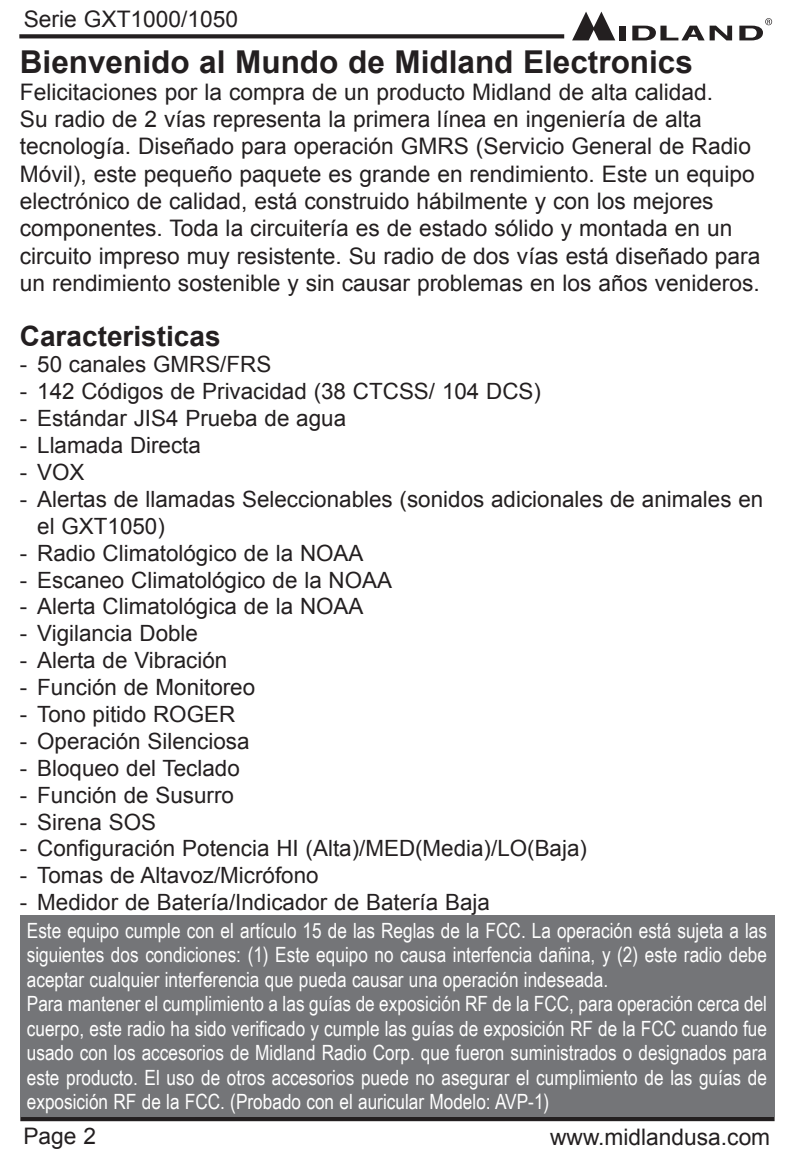
<style>
.page{position:relative;width:794px;height:1161px;background:#fff}
.page>*{position:absolute;margin:0;border:0;box-sizing:border-box;transform-origin:0 0}
.Headline_1{font:700 31.5px "Arial";color:#231f20}
.Headline_2{font:700 28px "Arial";color:#231f20}
.t1{font:22.75px/27.3px "Arial";color:#231f20}
.t2{font:22.4px/26.9px "Arial";color:#231f20}
.t3{font:21px/24.5px "Arial Narrow";color:#fff;text-align:justify}
</style>
<div class="page">
<svg style="left:739px;top:18px;width:33px;height:22px"></svg>
<div style="left:619px;top:26px;width:6px;height:14px;background:#231f20"></div>
<svg style="left:572px;top:12px;width:43px;height:28px"></svg>
<svg style="left:632px;top:26px;width:100px;height:14px"></svg>
<svg style="left:19px;top:34px;width:545px;height:4px;background:#312d2e"></svg>
<hr style="left:20px;top:1117px;width:754px;height:4px;background:#231f20">
<div style="left:20px;top:915px;width:754px;height:202px;background:#747578"></div>
<p class="t1" style="left:24px;top:5px;width:216px">Serie GXT1000/1050</p>
<p class="Headline_1" style="left:20px;top:40px;width:674px">Bienvenido al Mundo de Midland Electronics</p>
<p class="t1" style="left:20px;top:78px;width:742px">Felicitaciones por la compra de un producto Midland de alta calidad.<br>Su radio de 2 vías representa la primera línea en ingeniería de alta tecnología. Diseñado para operación GMRS (Servicio General de Radio Móvil), este pequeño paquete es grande en rendimiento. Este un equipo electrónico de calidad, está construido hábilmente y con los mejores componentes. Toda la circuitería es de estado sólido y montada en un circuito impreso muy resistente. Su radio de dos vías está diseñado para un rendimiento sostenible y sin causar problemas en los años venideros.</p>
<p class="Headline_2" style="left:20px;top:317px;width:202px">Caracteristicas</p>
<p class="t2" style="left:20px;top:351px;width:253px">- 50 canales GMRS/FRS</p>
<p class="t2" style="left:20px;top:378px;width:522px">- 142 Códigos de Privacidad (38 CTCSS/ 104 DCS)</p>
<p class="t2" style="left:20px;top:405px;width:328px">- Estándar JIS4 Prueba de agua</p>
<p class="t2" style="left:20px;top:432px;width:183px">- Llamada Directa</p>
<p class="t2" style="left:20px;top:459px;width:66px">- VOX</p>
<p class="t2" style="left:37px;top:486px;width:727px;text-indent:-17px">- Alertas de llamadas Seleccionables (sonidos adicionales de animales en el GXT1050)</p>
<p class="t2" style="left:20px;top:539px;width:345px">- Radio Climatológico de la NOAA</p>
<p class="t2" style="left:20px;top:566px;width:374px">- Escaneo Climatológico de la NOAA</p>
<p class="t2" style="left:20px;top:593px;width:345px">- Alerta Climatológica de la NOAA</p>
<p class="t2" style="left:20px;top:620px;width:180px">- Vigilancia Doble</p>
<p class="t2" style="left:20px;top:647px;width:209px">- Alerta de Vibración</p>
<p class="t2" style="left:20px;top:674px;width:237px">- Función de Monitoreo</p>
<p class="t2" style="left:20px;top:701px;width:217px">- Tono pitido ROGER</p>
<p class="t2" style="left:20px;top:728px;width:231px">- Operación Silenciosa</p>
<p class="t2" style="left:20px;top:755px;width:221px">- Bloqueo del Teclado</p>
<p class="t2" style="left:20px;top:781px;width:216px">- Función de Susurro</p>
<p class="t2" style="left:20px;top:808px;width:138px">- Sirena SOS</p>
<p class="t2" style="left:20px;top:835px;width:568px">- Configuración Potencia HI (Alta)/MED(Media)/LO(Baja)</p>
<p class="t2" style="left:20px;top:862px;width:300px">- Tomas de Altavoz/Micrófono</p>
<p class="t2" style="left:20px;top:889px;width:471px">- Medidor de Batería/Indicador de Batería Baja</p>
<p class="t3" style="left:27px;top:917px;width:741px">Este equipo cumple con el artículo 15 de las Reglas de la FCC. La operación está sujeta a las siguientes dos condiciones: (1) Este equipo no causa interfencia dañina, y (2) este radio debe aceptar cualquier interferencia que pueda causar una operación indeseada.</p>
<p class="t3" style="left:27px;top:990px;width:742px">Para mantener el cumplimiento a las guías de exposición RF de la FCC, para operación cerca del cuerpo, este radio ha sido verificado y cumple las guías de exposición RF de la FCC cuando fue usado con los accesorios de Midland Radio Corp. que fueron suministrados o designados para este producto. El uso de otros accesorios puede no asegurar el cumplimiento de las guías de exposición RF de la FCC. (Probado con el auricular Modelo: AVP-1)</p>
<p class="t1" style="left:23px;top:1123px;width:74px">Page 2</p>
<p class="t1" style="left:550px;top:1123px;width:221px">www.midlandusa.com</p>
</div>
